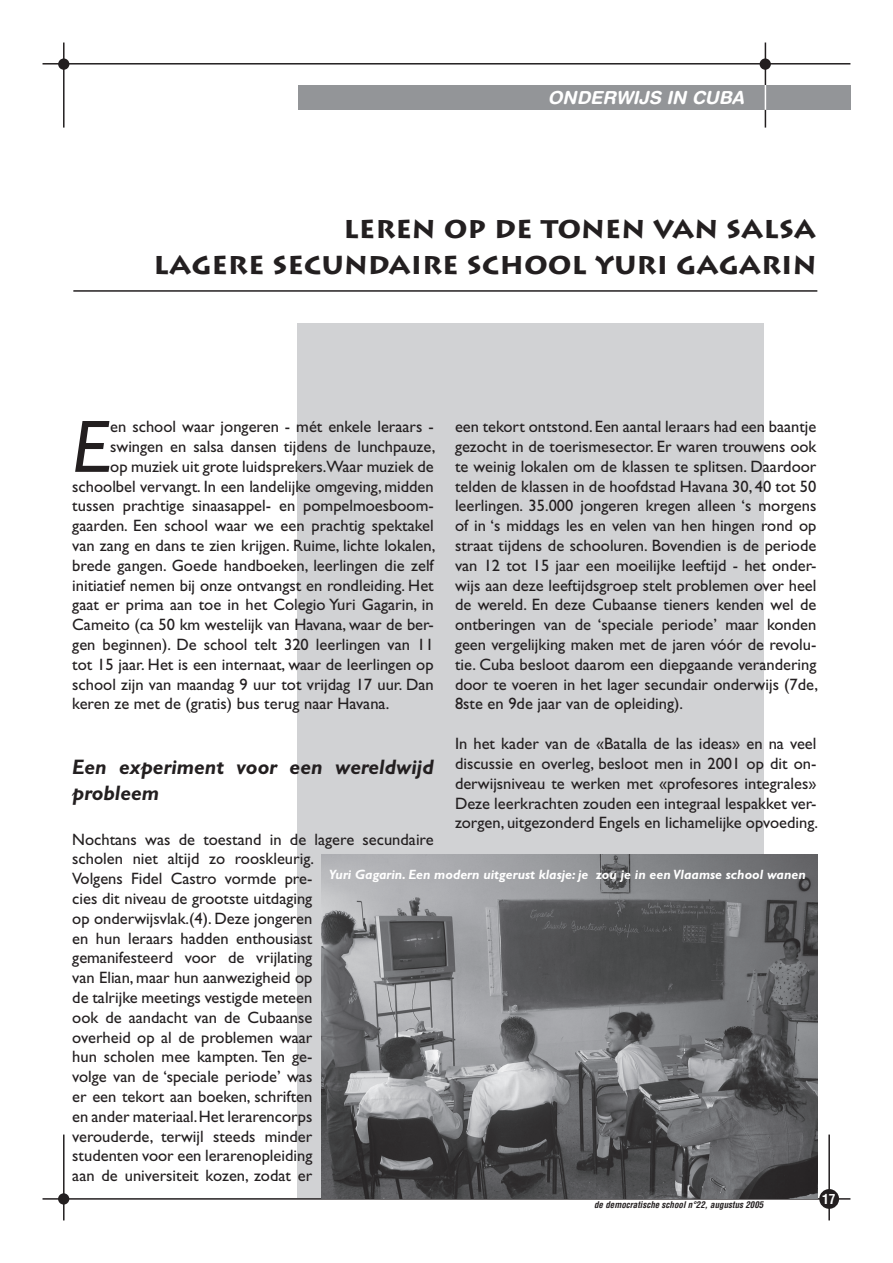
<style>
.page{position:relative;width:893px;height:1263px;background:#fff}
.page>*{position:absolute;margin:0;border:0;box-sizing:border-box;transform-origin:0 0}
.t1{font:italic 74.55px "Gill Sans Std";color:#231f20}
.t2{font:700 30px/36px "Lithos Pro";color:#231f20;text-align:right}
.t3{font:italic 700 21px/25.2px "Gill Sans Std";color:#231f20}
.t4{font:italic 700 18px "Helvetica Rounded LT Std";color:#fff}
.t5{font:16.5px/19.8px "Gill Sans Std";color:#231f20;text-align:justify}
.t6{font:italic 700 13.5px "Gill Sans Std";color:#fff}
.t7{font:700 condensed 13.5px "Helvetica LT Std";color:#fff}
.t8{font:italic 700 condensed 9px "Helvetica LT Std";color:#231f20}
</style>
<div class="page">
<div style="left:297px;top:323px;width:467px;height:875px;background:#d1d2d4"></div>
<div style="left:298px;top:85px;width:552px;height:25px;background:#939598"></div>
<hr style="left:43px;top:63px;width:807px;height:2px;background:#231f20">
<hr style="left:63px;top:43px;width:2px;height:85px;background:#231f20">
<hr style="left:765px;top:43px;width:1px;height:42px;background:#231f20">
<hr style="left:43px;top:1198px;width:807px;height:2px;background:#231f20">
<hr style="left:63px;top:1134px;width:2px;height:86px;background:#231f20">
<hr style="left:828px;top:1134px;width:2px;height:86px;background:#231f20">
<div style="left:58px;top:1193px;width:11px;height:11px;background:#231f20;border-radius:50%"></div>
<div style="left:819px;top:1189px;width:20px;height:20px;background:#231f20;border-radius:50%"></div>
<div style="left:58px;top:58px;width:11px;height:12px;background:#231f20;border-radius:50%"></div>
<div style="left:760px;top:58px;width:11px;height:12px;background:#231f20;border-radius:50%"></div>
<svg style="left:765px;top:85px;width:1px;height:43px"></svg>
<img style="left:321px;top:854px;width:496px;height:345px">
<hr style="left:73px;top:290px;width:744px;height:2px;background:#231f20">
<p class="t4" style="left:548px;top:87px;width:197px">ONDERWIJS IN CUBA</p>
<h2 class="t2" style="left:154px;top:210px;width:664px">LEREN OP DE TONEN VAN SALSA<br>LAGERE SECUNDAIRE SCHOOL YURI GAGARIN</h2>
<h1 class="t1" style="left:72px;top:404px;width:40px">E</h1>
<p class="t5" style="left:110px;top:417px;width:325px">en school waar jongeren - mét enkele leraars -</p>
<p class="t5" style="left:455px;top:417px;width:365px">een tekort ontstond. Een aantal leraars had een baantje gezocht in de toerismesector. Er waren trouwens ook te weinig lokalen om de klassen te splitsen. Daardoor telden de klassen in de hoofdstad Havana 30, 40 tot 50 leerlingen. 35.000 jongeren kregen alleen ‘s morgens of in ‘s middags les en velen van hen hingen rond op straat tijdens de schooluren. Bovendien is de periode van 12 tot 15 jaar een moeilijke leeftijd - het onder&shy;wijs aan deze leeftijdsgroep stelt problemen over heel de wereld. En deze Cubaanse tieners kenden wel de ontberingen van de ‘speciale periode’ maar konden geen vergelijking maken met de jaren vóór de revolu&shy;tie. Cuba besloot daarom een diepgaande verandering door te voeren in het lager secundair onderwijs (7de, 8ste en 9de jaar van de opleiding).</p>
<p class="t5" style="left:455px;top:734px;width:365px">In het kader van de «Batalla de las ideas» en na veel discussie en overleg, besloot men in 2001 op dit on&shy;derwijsniveau te werken met «profesores integrales» Deze leerkrachten zouden een integraal lespakket ver&shy;zorgen, uitgezonderd Engels en lichamelijke opvoeding.</p>
<p class="t5" style="left:110px;top:437px;width:327px">swingen en salsa dansen tijdens de lunchpauze,</p>
<p class="t5" style="left:110px;top:456px;width:325px">op muziek uit grote luidsprekers.Waar muziek de</p>
<p class="t5" style="left:72px;top:476px;width:363px">schoolbel vervangt. In een landelijke omgeving, midden</p>
<p class="t5" style="left:72px;top:496px;width:363px">tussen prachtige sinaasappel- en pompelmoesboom-</p>
<p class="t5" style="left:72px;top:516px;width:363px">gaarden. Een school waar we een prachtig spektakel</p>
<p class="t5" style="left:72px;top:536px;width:365px">van zang en dans te zien krijgen. Ruime, lichte lokalen,</p>
<p class="t5" style="left:72px;top:555px;width:363px">brede gangen. Goede handboeken, leerlingen die zelf</p>
<p class="t5" style="left:72px;top:575px;width:363px">initiatief nemen bij onze ontvangst en rondleiding. Het</p>
<p class="t5" style="left:72px;top:595px;width:363px">gaat er prima aan toe in het Colegio Yuri Gagarin, in</p>
<p class="t5" style="left:72px;top:615px;width:363px">Cameito (ca 50 km westelijk van Havana, waar de ber-</p>
<p class="t5" style="left:72px;top:635px;width:363px">gen beginnen). De school telt 320 leerlingen van 11</p>
<p class="t5" style="left:72px;top:654px;width:363px">tot 15 jaar. Het is een internaat, waar de leerlingen op</p>
<p class="t5" style="left:72px;top:674px;width:363px">school zijn van maandag 9 uur tot vrijdag 17 uur. Dan</p>
<p class="t5" style="left:72px;top:694px;width:318px">keren ze met de (gratis) bus terug naar Havana.</p>
<p class="t3" style="left:72px;top:755px;width:363px">Een experiment voor een wereldwijd probleem</p>
<p class="t5" style="left:72px;top:829px;width:363px;text-align:left">Nochtans was de toestand in de lagere secundaire scholen niet altijd zo rooskleurig.<br>Volgens Fidel Castro vormde pre-<br>cies dit niveau de grootste uitdaging<br>op onderwijsvlak.(4). Deze jongeren<br>en hun leraars hadden enthousiast<br>gemanifesteerd voor de vrijlating<br>van Elian, maar hun aanwezigheid op<br>de talrijke meetings vestigde meteen<br>ook de aandacht van de Cubaanse<br>overheid op al de problemen waar<br>hun scholen mee kampten. Ten ge-<br>volge van de ‘speciale periode’ was<br>er een tekort aan boeken, schriften<br>en ander materiaal. Het lerarencorps<br>verouderde, terwijl steeds minder<br>studenten voor een lerarenopleiding<br>aan de universiteit kozen, zodat er</p>
<p class="t6" style="left:329px;top:866px;width:478px">Yuri Gagarin. Een modern uitgerust klasje: je zou je in een Vlaamse school wanen</p>
<p class="t8" style="left:594px;top:1199px;width:171px">de democratische school n°22, augustus 2005</p>
<p class="t7" style="left:822px;top:1190px;width:15px">17</p>
</div>
